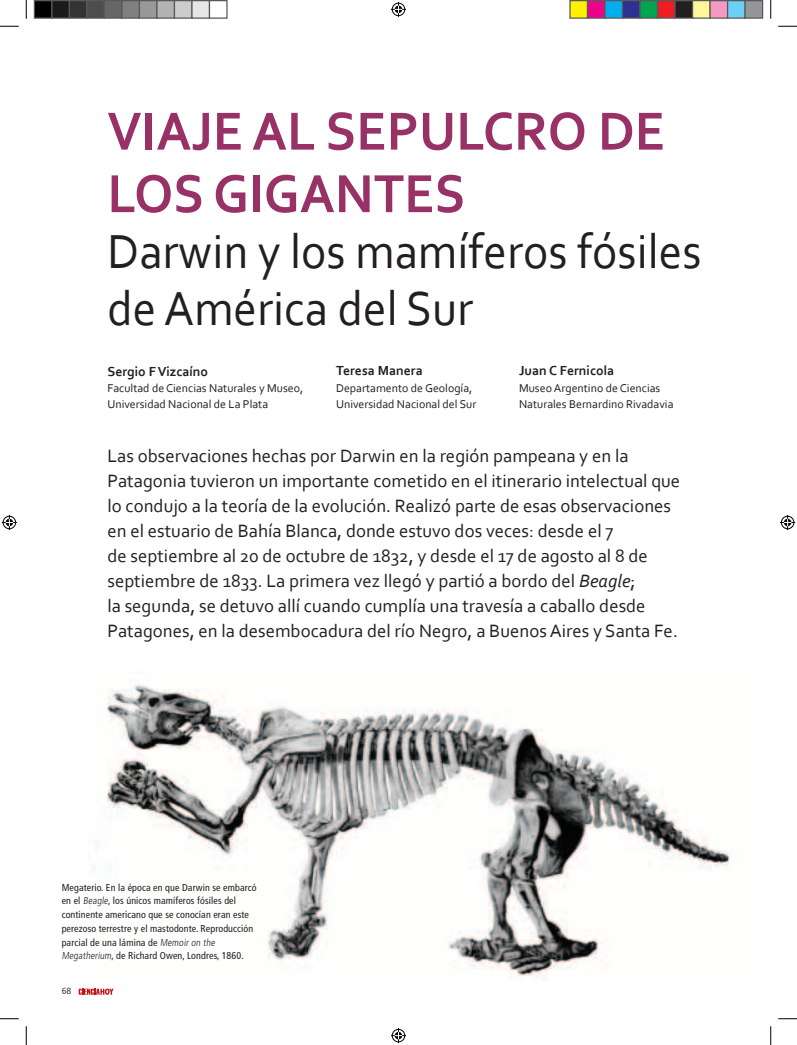
<style>
.page{position:relative;width:797px;height:1045px;background:#fff}
.page>*{position:absolute;margin:0;border:0;box-sizing:border-box;transform-origin:0 0}
.Títulos_minúsculas{font:700 56.25px/62.5px "Corbel";color:#983166;scale:.95 1}
.Títulos_minúsculas-2{font:50px/56.2px "Corbel";color:#231f20;scale:.95 1}
.Copete{font:18.75px/25px "Corbel";color:#231f20}
.Autor_Nombre{font:700 13.75px "Corbel";color:#231f20}
.Autor_Entidad{font:11.88px/16.2px "Corbel";color:#231f20}
.Epígrafes{font:condensed 10px/13.8px "Frutiger";letter-spacing:.01em;color:#231f20}
.t1{font:9.38px "Corbel";color:#231f20}
.s1{font-style:italic}
.s2{font-weight:300}
</style>
<div class="page">
<img style="left:89px;top:684px;width:642px;height:295px">
<svg style="left:79px;top:988px;width:35px;height:6px"></svg>
<svg style="left:0;top:25px;width:19px;height:2px"></svg>
<svg style="left:778px;top:25px;width:19px;height:2px"></svg>
<svg style="left:0;top:1018px;width:19px;height:1px"></svg>
<svg style="left:778px;top:1018px;width:19px;height:1px"></svg>
<svg style="left:25px;top:0;width:2px;height:19px"></svg>
<svg style="left:25px;top:1026px;width:2px;height:19px"></svg>
<svg style="left:770px;top:0;width:1px;height:19px"></svg>
<svg style="left:770px;top:1026px;width:1px;height:19px"></svg>
<svg style="left:391px;top:2px;width:15px;height:15px"></svg>
<svg style="left:391px;top:1028px;width:15px;height:15px"></svg>
<svg style="left:2px;top:515px;width:15px;height:15px"></svg>
<svg style="left:780px;top:515px;width:15px;height:15px"></svg>
<div style="left:34px;top:1px;width:18px;height:17px;background:#000"></div>
<div style="left:34px;top:0;width:18px;height:19px;border:1px solid #595959"></div>
<div style="left:52px;top:1px;width:17px;height:17px;background:#1a1a1a"></div>
<div style="left:51px;top:0;width:19px;height:19px;border:1px solid #595959"></div>
<div style="left:69px;top:1px;width:18px;height:17px;background:#333"></div>
<div style="left:69px;top:0;width:19px;height:19px;border:1px solid #595959"></div>
<div style="left:87px;top:1px;width:17px;height:17px;background:#4d4d4d"></div>
<div style="left:86px;top:0;width:19px;height:19px;border:1px solid #595959"></div>
<div style="left:104px;top:1px;width:18px;height:17px;background:#666"></div>
<div style="left:104px;top:0;width:18px;height:19px;border:1px solid #595959"></div>
<div style="left:122px;top:1px;width:17px;height:17px;background:#808080"></div>
<div style="left:121px;top:0;width:19px;height:19px;border:1px solid #595959"></div>
<div style="left:139px;top:1px;width:18px;height:17px;background:#999"></div>
<div style="left:139px;top:0;width:19px;height:19px;border:1px solid #595959"></div>
<div style="left:157px;top:1px;width:17px;height:17px;background:#b3b3b3"></div>
<div style="left:156px;top:0;width:19px;height:19px;border:1px solid #595959"></div>
<div style="left:174px;top:1px;width:18px;height:17px;background:#ccc"></div>
<div style="left:174px;top:0;width:18px;height:19px;border:1px solid #595959"></div>
<div style="left:192px;top:1px;width:17px;height:17px;background:#e6e6e6"></div>
<div style="left:191px;top:0;width:19px;height:19px;border:1px solid #595959"></div>
<div style="left:209px;top:0;width:19px;height:19px;border:1px solid #595959"></div>
<div style="left:570px;top:1px;width:17px;height:17px;background:#fff101"></div>
<div style="left:569px;top:0;width:19px;height:19px;border:1px solid #595959"></div>
<div style="left:587px;top:1px;width:18px;height:17px;background:#ed028c"></div>
<div style="left:587px;top:0;width:18px;height:19px;border:1px solid #595959"></div>
<div style="left:605px;top:1px;width:17px;height:17px;background:#00aeef"></div>
<div style="left:604px;top:0;width:19px;height:19px;border:1px solid #595959"></div>
<div style="left:622px;top:1px;width:18px;height:17px;background:#2e3092"></div>
<div style="left:622px;top:0;width:18px;height:19px;border:1px solid #595959"></div>
<div style="left:640px;top:1px;width:17px;height:17px;background:#00a54f"></div>
<div style="left:639px;top:0;width:19px;height:19px;border:1px solid #595959"></div>
<div style="left:657px;top:1px;width:18px;height:17px;background:#ee1d23"></div>
<div style="left:657px;top:0;width:18px;height:19px;border:1px solid #595959"></div>
<div style="left:675px;top:1px;width:17px;height:17px;background:#231f20"></div>
<div style="left:674px;top:0;width:19px;height:19px;border:1px solid #595959"></div>
<div style="left:692px;top:1px;width:18px;height:17px;background:#fff79a"></div>
<div style="left:692px;top:0;width:18px;height:19px;border:1px solid #595959"></div>
<div style="left:710px;top:1px;width:17px;height:17px;background:#f499c2"></div>
<div style="left:709px;top:0;width:19px;height:19px;border:1px solid #595959"></div>
<div style="left:727px;top:1px;width:18px;height:17px;background:#6bcff6"></div>
<div style="left:727px;top:0;width:18px;height:19px;border:1px solid #595959"></div>
<div style="left:745px;top:1px;width:17px;height:17px;background:#939598"></div>
<div style="left:744px;top:0;width:19px;height:19px;border:1px solid #595959"></div>
<p class="Títulos_minúsculas" style="left:107px;top:98px;width:588px">VIAJE AL SEPULCRO DE<br>LOS GIGANTES</p>
<p class="Títulos_minúsculas-2" style="left:107px;top:222px;width:627px">Darwin y los mamíferos fósiles de América del Sur</p>
<p class="Autor_Nombre" style="left:107px;top:363px;width:102px">Sergio F Vizcaíno</p>
<p class="Autor_Entidad" style="left:107px;top:380px;width:197px">Facultad de Ciencias Naturales y Museo,<br>U niversidad Nacional de La Plata</p>
<p class="Autor_Nombre" style="left:336px;top:362px;width:88px">Teresa Manera</p>
<p class="Autor_Entidad" style="left:336px;top:379px;width:142px">Departamento de Geología,<br>U niversidad Nacional del Sur</p>
<p class="Autor_Nombre" style="left:519px;top:362px;width:97px">Juan C Fernicola</p>
<p class="Autor_Entidad" style="left:519px;top:379px;width:156px">Museo Argentino de Ciencias<br>Naturales Bernardino Rivadavia</p>
<p class="Copete" style="left:107px;top:443px;width:574px">Las observaciones hechas por Darwin en la región pampeana y en la Patagonia tuvieron un importante cometido en el itinerario intelectual que lo condujo a la teoría de la evolución. Realizó parte de esas observaciones en el estuario de Bahía Blanca, donde estuvo dos veces: desde el 7</p>
<p class="Copete" style="left:107px;top:543px;width:572px">de septiembre al 20 de octubre de 1832, y desde el 17 de agosto al 8 de septiembre de 1833. La primera vez llegó y partió a bordo del <span class="s1">Beagle</span>;<br>la segunda, se detuvo allí cuando cumplía una travesía a caballo desde Patagones, en la desembocadura del río Negro, a Buenos Aires y Santa Fe.</p>
<p class="Epígrafes" style="left:62px;top:880px;width:196px">Megaterio. En la época en que Darwin se embarcó en el <span class="s2">Beagle</span>, los únicos mamíferos fósiles del continente americano que se conocían eran este perezoso terrestre y el mastodonte. Reproducción parcial de una lámina de <span class="s2">Memoir on the Megatherium</span>, de Richard Owen, Londres, 1860.</p>
<p class="t1" style="left:62px;top:985px;width:11px">68</p>
</div>
